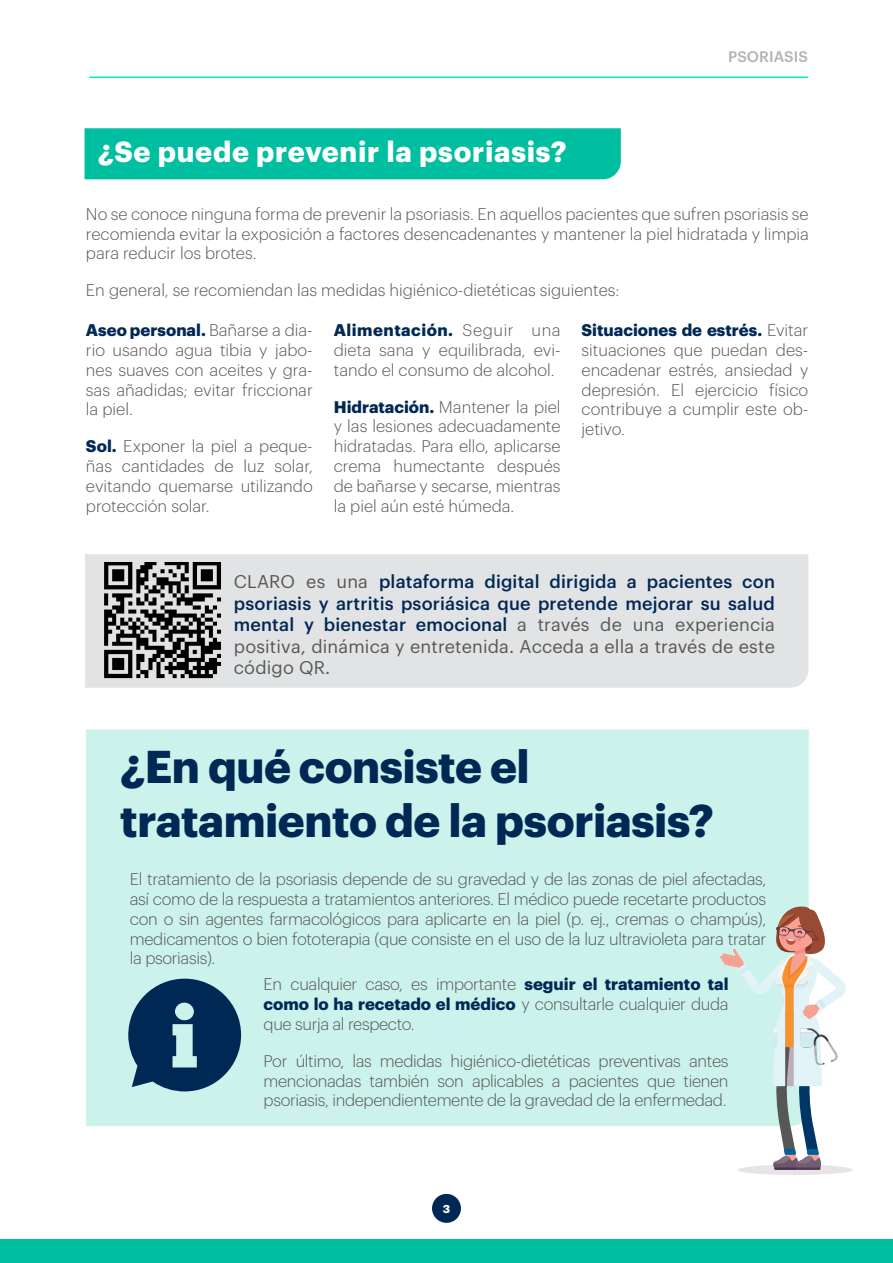
<style>
.page{position:relative;width:893px;height:1263px;background:#fff}
.page>*{position:absolute;margin:0;border:0;box-sizing:border-box;transform-origin:0 0}
.t1{font:700 45px/54px "Graphik";letter-spacing:-.01em;color:#002855}
.t2{font:700 28.5px "Graphik";letter-spacing:.025em;color:#fff}
.t3{font:500 18px/21.6px "Graphik";letter-spacing:.01em;color:#002855;text-align:justify}
.t4{font:300 16.5px/19.8px "Graphik";color:#575757;text-align:justify}
.t5{font:500 15px "Graphik";letter-spacing:.005em;color:#b3b2b2}
.t6{font:700 11.25px "Graphik";color:#fff}
.s1{font-weight:700;color:#002855}
.s2{font-weight:400;color:#575757}
</style>
<div class="page">
<div style="left:432px;top:1194px;width:29px;height:29px;background:#002855;border-radius:50%"></div>
<div style="left:0;top:1239px;width:893px;height:24px;background:#00bea0"></div>
<hr style="left:89px;top:76px;width:719px;height:2px;background:#00f0bf">
<div style="left:85px;top:128px;width:536px;height:51px;background:#00bea0"></div>
<div style="left:85px;top:554px;width:723px;height:134px;background:#e2e3e4"></div>
<img style="left:97px;top:562px;width:131px;height:122px">
<div style="left:86px;top:729px;width:723px;height:397px;background:#ccf2ec"></div>
<div style="left:120px;top:746px;width:656px;height:112px;background:#ccf2ec"></div>
<div style="left:737px;top:1164px;width:116px;height:11px;background:#e8e3e6;border-radius:50%"></div>
<svg style="left:720px;top:904px;width:126px;height:266px"></svg>
<svg style="left:128px;top:979px;width:113px;height:112px;background:#39617f"></svg>
<img style="left:807px;top:1027px;width:33px;height:41px">
<h2 class="t2" style="left:98px;top:130px;width:470px">¿Se puede prevenir la psoriasis?</h2>
<p class="t5" style="left:728px;top:46px;width:81px">PSORIASIS</p>
<p class="t4" style="left:86px;top:203px;width:724px">No se conoce ninguna forma de prevenir la psoriasis. En aquellos pacientes que sufren psoriasis se recomienda evitar la exposición a factores desencadenantes y mantener la piel hidratada y limpia para reducir los brotes.</p>
<p class="t4" style="left:86px;top:279px;width:535px">En general, se recomiendan las medidas higiénico-dietéticas siguientes:</p>
<p class="t4" style="left:86px;top:319px;width:228px"><span class="s1">Aseo personal.</span> Bañarse a dia&shy;rio usando agua tibia y jabo&shy;nes suaves con aceites y gra&shy;sas añadidas; evitar friccionar la piel.</p>
<p class="t4" style="left:86px;top:435px;width:228px"><span class="s1">Sol.</span> Exponer la piel a peque&shy;ñas cantidades de luz solar, evitando quemarse utilizando protección solar.</p>
<p class="t4" style="left:334px;top:319px;width:228px"><span class="s1">Alimentación.</span> Seguir una dieta sana y equilibrada, evi&shy;tando el consumo de alcohol.</p>
<p class="t4" style="left:334px;top:395px;width:228px"><span class="s1">Hidratación.</span> Mantener la piel y las lesiones adecuadamente hidratadas. Para ello, aplicarse crema humectante después de bañarse y secarse, mientras la piel aún esté húmeda.</p>
<p class="t4" style="left:582px;top:319px;width:228px"><span class="s1">Situaciones de estrés.</span> Evitar situaciones que puedan des&shy;encadenar estrés, ansiedad y depresión. El ejercicio físico contribuye a cumplir este ob&shy;jetivo.</p>
<p class="t3" style="left:234px;top:569px;width:543px"><span class="s2">CLARO es una</span> plataforma digital dirigida a pacientes con psoriasis y artritis psoriásica que pretende mejorar su salud mental y bienestar emocional <span class="s2">a través de una experiencia positiva, dinámica y entretenida. Acceda a ella a través de este código QR.</span></p>
<h1 class="t1" style="left:120px;top:736px;width:595px">¿En qué consiste el tratamiento de la psoriasis?</h1>
<p class="t4" style="left:130px;top:868px;width:638px">El tratamiento de la psoriasis depende de su gravedad y de las zonas de piel afectadas, así como de la respuesta a tratamientos anteriores. El médico puede recetarte productos con o sin agentes farmacológicos para aplicarte en la piel (p. ej., cremas o champús), medicamentos o bien fototerapia (que consiste en el uso de la luz ultravioleta para tratar la psoriasis).</p>
<p class="t4" style="left:264px;top:973px;width:466px">En cualquier caso, es importante <span class="s1">seguir el tratamiento tal como lo ha recetado el médico</span> y consultarle cualquier duda que surja al respecto.</p>
<p class="t4" style="left:264px;top:1049px;width:466px">Por último, las medidas higiénico-dietéticas preventivas antes mencionadas también son aplicables a pacientes que tienen psoriasis, independientemente de la gravedad de la enfermedad.</p>
<p class="t6" style="left:443px;top:1200px;width:9px">3</p>
</div>
